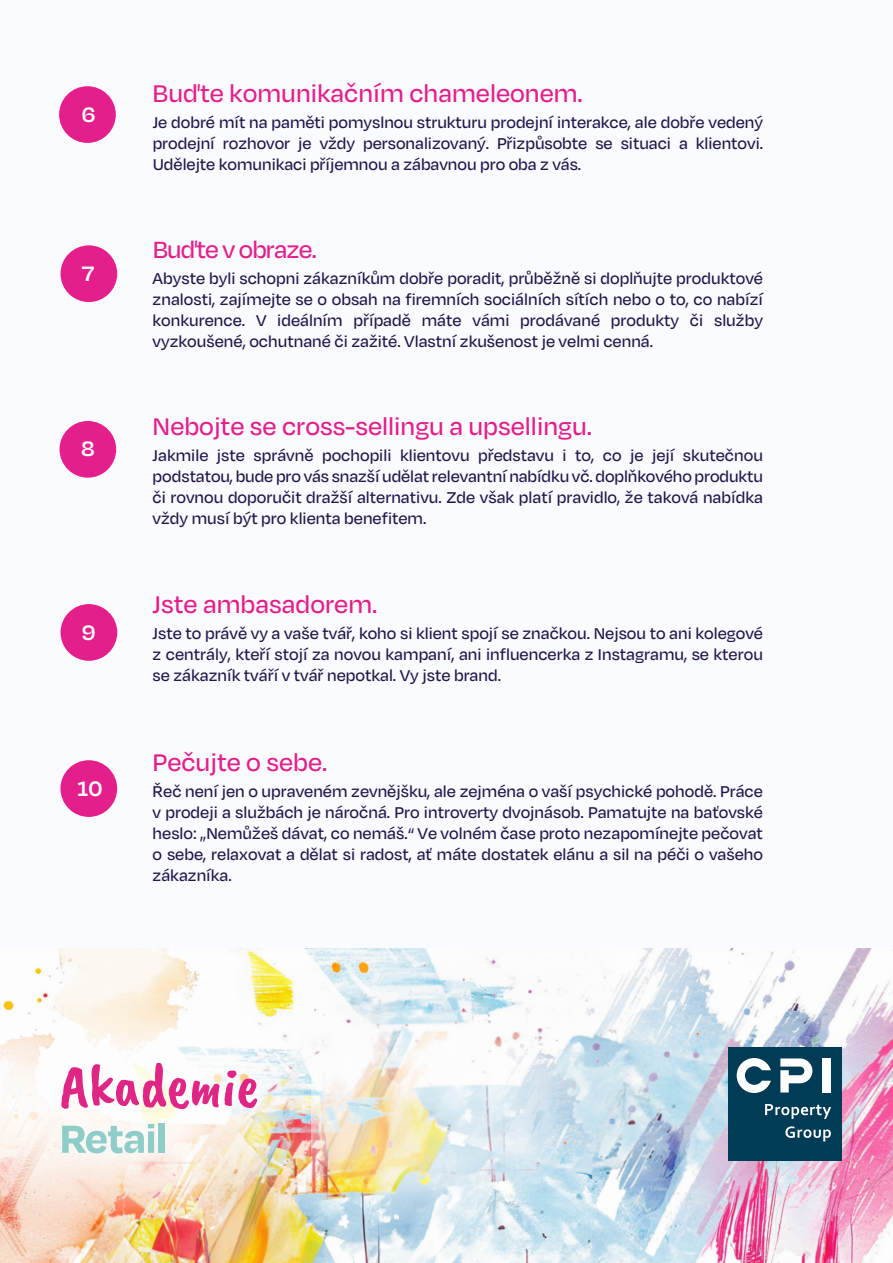
<style>
.page{position:relative;width:893px;height:1263px;background:#fafbff}
.page>*{position:absolute;margin:0;border:0;box-sizing:border-box;transform-origin:0 0}
.t1{font:500 27.75px "Degular";color:#e41f8b}
.t2{font:500 27px "Degular";letter-spacing:-.03em;color:#e41f8b}
.t3{font:600 24.15px "Degular";color:#fff}
.t4{font:500 18px/21px "Degular";color:#221549;text-align:justify}
</style>
<div class="page">
<img style="left:0;top:949px;width:893px;height:314px">
<div style="left:59px;top:86px;width:57px;height:57px;background:#e41f8b;border-radius:50%"></div>
<div style="left:61px;top:245px;width:56px;height:57px;background:#e41f8b;border-radius:50%"></div>
<div style="left:60px;top:421px;width:56px;height:57px;background:#e41f8b;border-radius:50%"></div>
<div style="left:61px;top:604px;width:56px;height:57px;background:#e41f8b;border-radius:50%"></div>
<div style="left:60px;top:760px;width:57px;height:57px;background:#e41f8b;border-radius:50%"></div>
<img style="left:0;top:971px;width:285px;height:20px">
<img style="left:0;top:991px;width:325px;height:35px">
<img style="left:0;top:1026px;width:320px;height:226px">
<img style="left:312px;top:993px;width:287px;height:244px">
<svg style="left:61px;top:1063px;width:196px;height:46px"></svg>
<svg style="left:62px;top:1124px;width:92px;height:29px"></svg>
<div style="left:158px;top:1124px;width:6px;height:29px;background:#8fcdc8"></div>
<div style="left:729px;top:1047px;width:113px;height:113px;background:#013b56"></div>
<div style="left:822px;top:1058px;width:9px;height:34px;background:#fff"></div>
<svg style="left:780px;top:1058px;width:32px;height:34px"></svg>
<svg style="left:737px;top:1058px;width:34px;height:35px"></svg>
<svg style="left:765px;top:1104px;width:66px;height:15px"></svg>
<svg style="left:785px;top:1126px;width:46px;height:15px"></svg>
<h3 class="t3" style="left:82px;top:99px;width:15px">6</h3>
<h3 class="t3" style="left:82px;top:258px;width:14px">7</h3>
<h3 class="t3" style="left:81px;top:434px;width:15px">8</h3>
<h3 class="t3" style="left:82px;top:617px;width:15px">9</h3>
<h3 class="t3" style="left:77px;top:773px;width:27px">10</h3>
<h1 class="t1" style="left:153px;top:77px;width:432px">Buďte komunikačním chameleonem.</h1>
<p class="t4" style="left:153px;top:111px;width:612px">Je dobré mít na paměti pomyslnou strukturu prodejní interakce, ale dobře vedený prodejní rozhovor je vždy personalizovaný. Přizpůsobte se situaci a klientovi.<br>Udělejte komunikaci příjemnou a zábavnou pro oba z vás.</p>
<h2 class="t2" style="left:153px;top:233px;width:166px">Buďte v obraze.</h2>
<p class="t4" style="left:153px;top:268px;width:612px">Abyste byli schopni zákazníkům dobře poradit, průběžně si doplňujte produktové znalosti, zajímejte se o obsah na firemních sociálních sítích nebo o to, co nabízí konkurence. V ideálním případě máte vámi prodávané produkty či služby vyzkoušené, ochutnané či zažité. Vlastní zkušenost je velmi cenná.</p>
<h1 class="t1" style="left:153px;top:410px;width:441px">Nebojte se cross-sellingu a upsellingu.</h1>
<p class="t4" style="left:153px;top:445px;width:612px">Jakmile jste správně pochopili klientovu představu i to, co je její skutečnou podstatou, bude pro vás snazší udělat relevantní nabídku vč. doplňkového produktu či rovnou doporučit dražší alternativu. Zde však platí pravidlo, že taková nabídka vždy musí být pro klienta benefitem.</p>
<h1 class="t1" style="left:153px;top:588px;width:226px">Jste ambasadorem.</h1>
<p class="t4" style="left:153px;top:622px;width:612px">Jste to právě vy a vaše tvář, koho si klient spojí se značkou. Nejsou to ani kolegové z centrály, kteří stojí za novou kampaní, ani influencerka z Instagramu, se kterou se zákazník tváří v tvář nepotkal. Vy jste brand.</p>
<h1 class="t1" style="left:153px;top:745px;width:176px">Pečujte o sebe.</h1>
<p class="t4" style="left:153px;top:780px;width:612px">Řeč není jen o upraveném zevnějšku, ale zejména o vaší psychické pohodě. Práce v prodeji a službách je náročná. Pro introverty dvojnásob. Pamatujte na baťovské heslo: „Nemůžeš dávat, co nemáš.“ Ve volném čase proto nezapomínejte pečovat o sebe, relaxovat a dělat si radost, ať máte dostatek elánu a sil na péči o vašeho zákazníka.</p>
</div>
